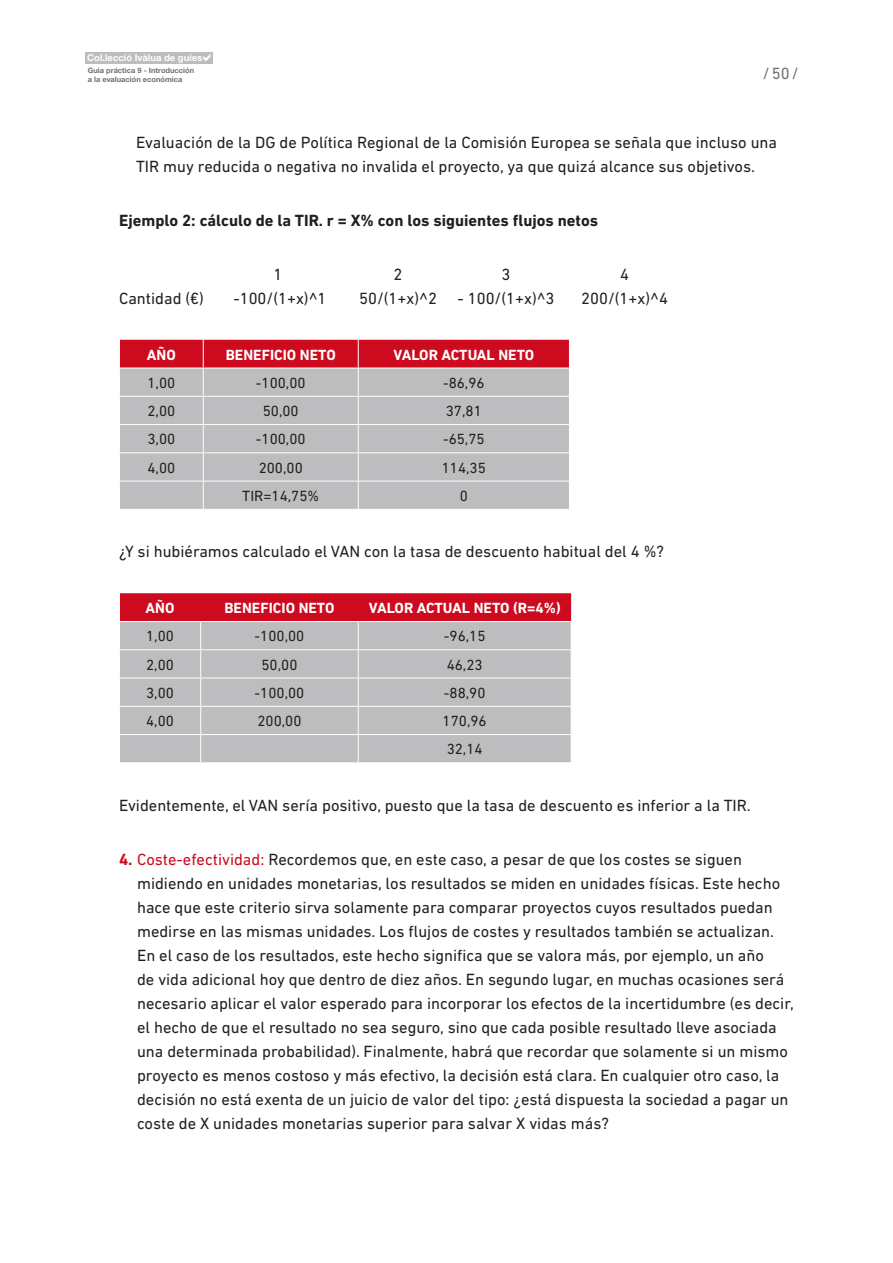
<style>
.page{position:relative;width:893px;height:1263px;background:#fff}
.page>*{position:absolute;margin:0;border:0;box-sizing:border-box;transform-origin:0 0}
.IVALUA_llistat_numer{font:16.5px/24px "DIN Next LT Pro";color:#231f20}
.IVALUA_body{font:16.5px "DIN Next LT Pro";color:#231f20}
.IVALUA_body_subtext{font:16.5px/24px "DIN Next LT Pro";color:#231f20}
.IVALUA_body_negreta{font:700 16.5px "DIN Next LT Pro";color:#231f20}
.t1{font:16.5px "DIN Next LT Pro";color:#707073}
.Body_taula{font:15px "DIN Next LT Pro";color:#231f20}
.Seccio_Taula{font:700 15px "DIN Next LT Pro";color:#fff}
.Header_taula_-_Centr{font:700 15px "DIN Next LT Pro";color:#fff}
.t2{font:700 9.45px "Helvetica Neue LT Std";color:#fff}
.t3{font:700 7.5px/9px "Helvetica Neue LT Std";color:#707073}
.s1{font-weight:700;color:#cd0a1e}
.s2{color:#cd0a1e}
</style>
<div class="page">
<div style="left:86px;top:52px;width:127px;height:12px;background:#bdbdbf"></div>
<svg style="left:203px;top:54px;width:8px;height:7px"></svg>
<svg style="left:119px;top:340px;width:451px;height:169px;background:#c2a2a7"></svg>
<svg style="left:119px;top:593px;width:453px;height:169px;background:#c1a1a6"></svg>
<hr style="left:119px;top:621px;width:82px;height:1px;background:#fff">
<hr style="left:201px;top:621px;width:157px;height:1px;background:#fff">
<hr style="left:358px;top:621px;width:213px;height:1px;background:#fff">
<p class="t2" style="left:87px;top:52px;width:117px">Col.lecció Ivàlua de guies</p>
<p class="t3" style="left:88px;top:65px;width:108px">Guia práctica 9 - Introducción a la evaluación económica</p>
<p class="t1" style="left:763px;top:64px;width:37px">/50/</p>
<p class="IVALUA_body_subtext" style="left:136px;top:131px;width:643px">Evaluación de la DG de Política Regional de la Comisión Europea se señala que incluso una<br>TIR muy reducida o negativa no invalida el proyecto, ya que quizá alcance sus objetivos.</p>
<p class="IVALUA_body_negreta" style="left:119px;top:211px;width:481px">Ejemplo 2: cálculo de la TIR. r = X% con los siguientes flujos netos</p>
<p class="IVALUA_body" style="left:274px;top:265px;width:10px">1</p>
<p class="IVALUA_body" style="left:394px;top:265px;width:10px">2</p>
<p class="IVALUA_body" style="left:502px;top:265px;width:10px">3</p>
<p class="IVALUA_body" style="left:620px;top:265px;width:10px">4</p>
<p class="IVALUA_body" style="left:119px;top:289px;width:86px">Cantidad (€)</p>
<p class="IVALUA_body" style="left:233px;top:289px;width:95px">-100/(1+x)^1</p>
<p class="IVALUA_body" style="left:359px;top:289px;width:197px">50/(1+x)^2 - 100/(1+x)^3</p>
<p class="IVALUA_body" style="left:581px;top:289px;width:88px">200/(1+x)^4</p>
<p class="Header_taula_-_Centr" style="left:147px;top:346px;width:30px">AÑO</p>
<p class="Header_taula_-_Centr" style="left:226px;top:346px;width:111px">BENEFICIO NETO</p>
<p class="Header_taula_-_Centr" style="left:393px;top:346px;width:142px">VALOR ACTUAL NETO</p>
<p class="Body_taula" style="left:147px;top:374px;width:29px">1,00</p>
<p class="Body_taula" style="left:256px;top:374px;width:51px">-100,00</p>
<p class="Body_taula" style="left:443px;top:374px;width:43px">-86,96</p>
<p class="Body_taula" style="left:147px;top:402px;width:29px">2,00</p>
<p class="Body_taula" style="left:263px;top:402px;width:37px">50,00</p>
<p class="Body_taula" style="left:446px;top:402px;width:37px">37,81</p>
<p class="Body_taula" style="left:147px;top:431px;width:29px">3,00</p>
<p class="Body_taula" style="left:256px;top:431px;width:51px">-100,00</p>
<p class="Body_taula" style="left:443px;top:431px;width:43px">-65,75</p>
<p class="Body_taula" style="left:147px;top:459px;width:29px">4,00</p>
<p class="Body_taula" style="left:259px;top:459px;width:46px">200,00</p>
<p class="Body_taula" style="left:442px;top:459px;width:46px">114,35</p>
<p class="Body_taula" style="left:242px;top:487px;width:78px">TIR=14,75%</p>
<p class="Body_taula" style="left:460px;top:487px;width:10px">0</p>
<p class="IVALUA_body" style="left:119px;top:542px;width:546px">¿Y si hubiéramos calculado el VAN con la tasa de descuento habitual del 4 %?</p>
<p class="Seccio_Taula" style="left:146px;top:599px;width:30px">AÑO</p>
<p class="Seccio_Taula" style="left:224px;top:599px;width:111px">BENEFICIO NETO</p>
<p class="Seccio_Taula" style="left:369px;top:599px;width:193px">VALOR ACTUAL NETO (R=4%)</p>
<p class="Body_taula" style="left:146px;top:627px;width:29px">1,00</p>
<p class="Body_taula" style="left:255px;top:627px;width:51px">-100,00</p>
<p class="Body_taula" style="left:444px;top:627px;width:43px">-96,15</p>
<p class="Body_taula" style="left:146px;top:656px;width:29px">2,00</p>
<p class="Body_taula" style="left:261px;top:656px;width:37px">50,00</p>
<p class="Body_taula" style="left:447px;top:656px;width:37px">46,23</p>
<p class="Body_taula" style="left:146px;top:684px;width:29px">3,00</p>
<p class="Body_taula" style="left:255px;top:684px;width:51px">-100,00</p>
<p class="Body_taula" style="left:444px;top:684px;width:43px">-88,90</p>
<p class="Body_taula" style="left:146px;top:712px;width:29px">4,00</p>
<p class="Body_taula" style="left:257px;top:712px;width:46px">200,00</p>
<p class="Body_taula" style="left:443px;top:712px;width:46px">170,96</p>
<p class="Body_taula" style="left:447px;top:740px;width:37px">32,14</p>
<p class="IVALUA_body" style="left:119px;top:796px;width:633px">Evidentemente, el VAN sería positivo, puesto que la tasa de descuento es inferior a la TIR.</p>
<p class="IVALUA_llistat_numer" style="left:137px;top:847px;width:658px;text-indent:-18px"><span class="s1">4.</span> <span class="s2">Coste-efectividad:</span> Recordemos que, en este caso, a pesar de que los costes se siguen midiendo en unidades monetarias, los resultados se miden en unidades físicas. Este hecho hace que este criterio sirva solamente para comparar proyectos cuyos resultados puedan medirse en las mismas unidades. Los flujos de costes y resultados también se actualizan.<br>En el caso de los resultados, este hecho significa que se valora más, por ejemplo, un año<br>de vida adicional hoy que dentro de diez años. En segundo lugar, en muchas ocasiones será necesario aplicar el valor esperado para incorporar los efectos de la incertidumbre (es decir, el hecho de que el resultado no sea seguro, sino que cada posible resultado lleve asociada una determinada probabilidad). Finalmente, habrá que recordar que solamente si un mismo proyecto es menos costoso y más efectivo, la decisión está clara. En cualquier otro caso, la decisión no está exenta de un juicio de valor del tipo: ¿está dispuesta la sociedad a pagar un coste de X unidades monetarias superior para salvar X vidas más?</p>
</div>
